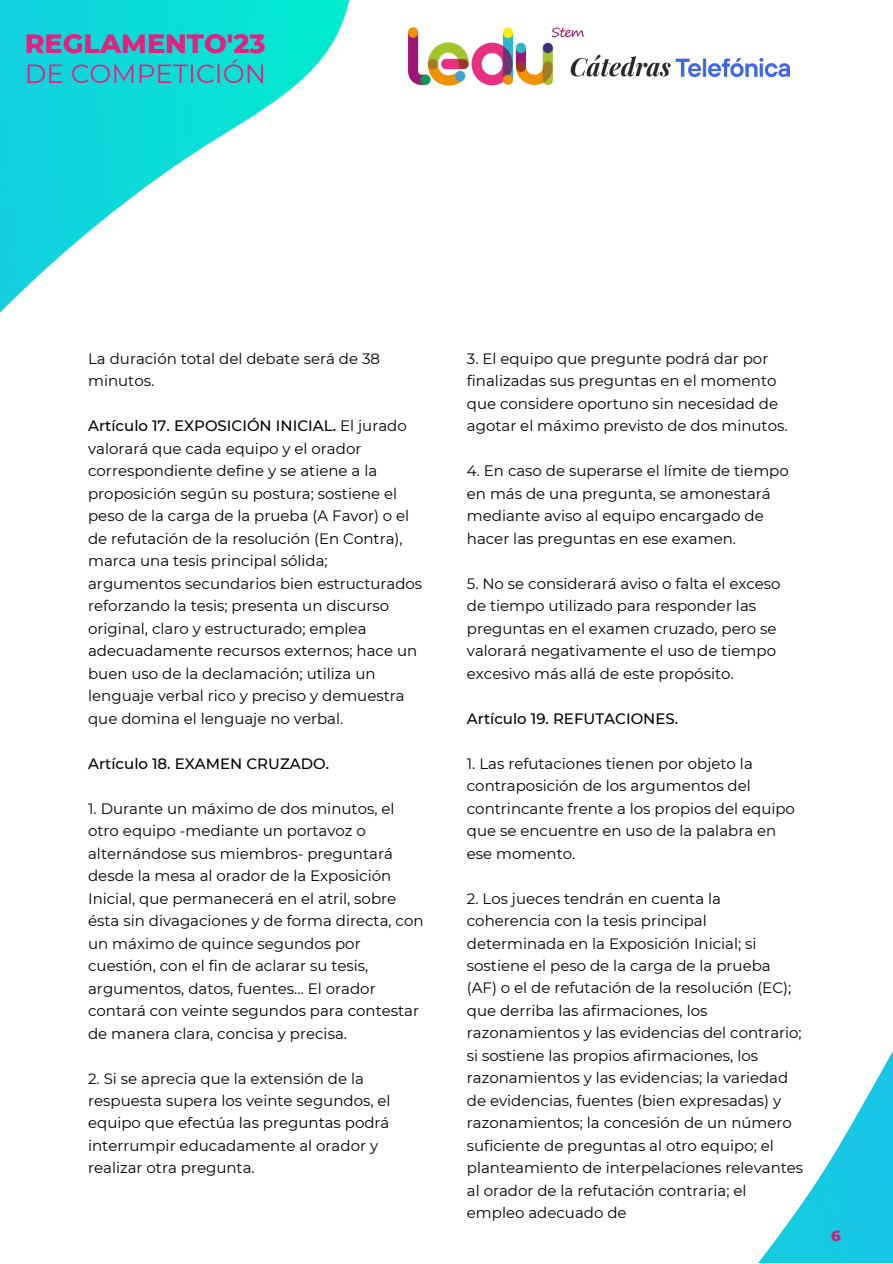
<style>
.page{position:relative;width:893px;height:1264px;background:#fff}
.page>*{position:absolute;margin:0;border:0;box-sizing:border-box;transform-origin:0 0}
.t1{font:800 27px "Montserrat";color:#e32280}
.t2{font:26.25px "Montserrat";color:#e32280}
.t3{font:15px/22.5px "Montserrat";color:#000}
.t4{font:500 15px "Montserrat";color:#000}
.t5{font:800 15px "Montserrat";color:#bb2b7b}
.s1{font-weight:500}
</style>
<div class="page">
<svg style="left:759px;top:1053px;width:133px;height:209px"></svg>
<svg style="left:0;top:0;width:350px;height:313px"></svg>
<img style="left:408px;top:27px;width:382px;height:59px">
<h1 class="t1" style="left:25px;top:27px;width:243px">REGLAMENTO'23</h1>
<h2 class="t2" style="left:25px;top:57px;width:243px">DE COMPETICIÓN</h2>
<p class="t3" style="left:88px;top:347px;width:293px">La duración total del debate será de 38 minutos.</p>
<p class="t3" style="left:88px;top:414px;width:335px"><span class="s1">Artículo 17. EXPOSICIÓN INICIAL.</span> El jurado valorará que cada equipo y el orador correspondiente define y se atiene a la proposición según su postura; sostiene el peso de la carga de la prueba (A Favor) o el de refutación de la resolución (En Contra), marca una tesis principal sólida; argumentos secundarios bien estructurados reforzando la tesis; presenta un discurso original, claro y estructurado; emplea adecuadamente recursos externos; hace un buen uso de la declamación; utiliza un lenguaje verbal rico y preciso y demuestra que domina el lenguaje no verbal.</p>
<p class="t4" style="left:88px;top:754px;width:242px">Artículo 18. EXAMEN CRUZADO.</p>
<p class="t3" style="left:88px;top:797px;width:337px">1. Durante un máximo de dos minutos, el otro equipo -mediante un portavoz o alternándose sus miembros- preguntará desde la mesa al orador de la Exposición Inicial, que permanecerá en el atril, sobre ésta sin divagaciones y de forma directa, con un máximo de quince segundos por cuestión, con el fin de aclarar su tesis, argumentos, datos, fuentes… El orador contará con veinte segundos para contestar de manera clara, concisa y precisa.</p>
<p class="t3" style="left:88px;top:1066px;width:304px">2. Si se aprecia que la extensión de la respuesta supera los veinte segundos, el equipo que efectúa las preguntas podrá interrumpir educadamente al orador y realizar otra pregunta.</p>
<p class="t3" style="left:467px;top:347px;width:322px">3. El equipo que pregunte podrá dar por finalizadas sus preguntas en el momento que considere oportuno sin necesidad de agotar el máximo previsto de dos minutos.</p>
<p class="t3" style="left:467px;top:459px;width:323px">4. En caso de superarse el límite de tiempo en más de una pregunta, se amonestará mediante aviso al equipo encargado de hacer las preguntas en ese examen.</p>
<p class="t3" style="left:467px;top:572px;width:315px">5. No se considerará aviso o falta el exceso de tiempo utilizado para responder las preguntas en el examen cruzado, pero se valorará negativamente el uso de tiempo excesivo más allá de este propósito.</p>
<p class="t4" style="left:467px;top:709px;width:213px">Artículo 19. REFUTACIONES.</p>
<p class="t3" style="left:467px;top:752px;width:329px">1. Las refutaciones tienen por objeto la contraposición de los argumentos del contrincante frente a los propios del equipo que se encuentre en uso de la palabra en ese momento.</p>
<p class="t3" style="left:467px;top:886px;width:338px">2. Los jueces tendrán en cuenta la coherencia con la tesis principal determinada en la Exposición Inicial; si sostiene el peso de la carga de la prueba (AF) o el de refutación de la resolución (EC); que derriba las afirmaciones, los razonamientos y las evidencias del contrario; si sostiene las propios afirmaciones, los razonamientos y las evidencias; la variedad de evidencias, fuentes (bien expresadas) y razonamientos; la concesión de un número suficiente de preguntas al otro equipo; el planteamiento de interpelaciones relevantes al orador de la refutación contraria; el empleo adecuado de</p>
<p class="t5" style="left:831px;top:1225px;width:11px">6</p>
</div>
